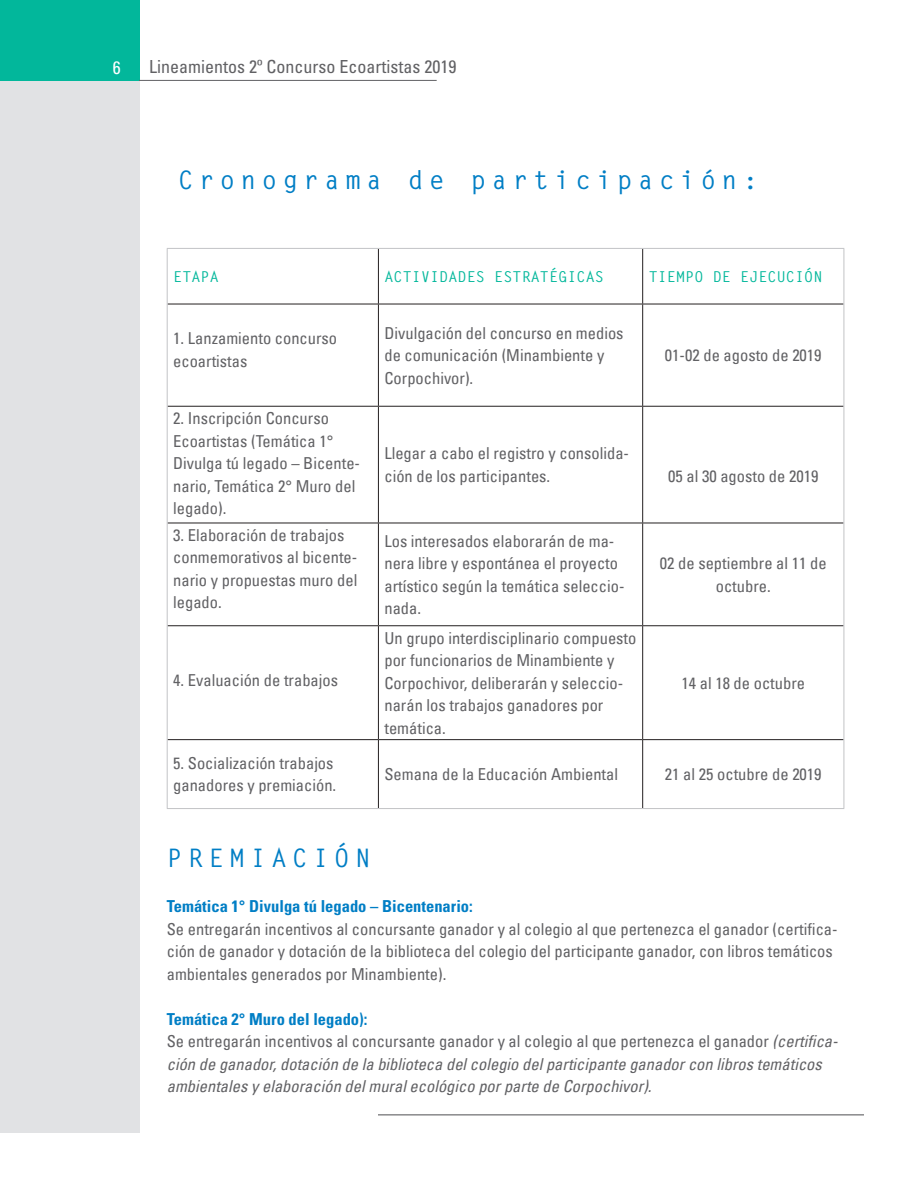
<style>
.page{position:relative;width:918px;height:1188px;background:#fff}
.page>*{position:absolute;margin:0;border:0;box-sizing:border-box;transform-origin:0 0}
.TITULO{font:700 25.5px "Letter Gothic Std";letter-spacing:.22em;color:#007ec5}
.t1{font:condensed 18px "Univers";color:#616164}
.t2{font:condensed 18px "Univers";color:#fff}
.cuerpo{font:condensed 16.5px/22.5px "Univers LT";color:#616164}
.cuerpo-2{font:italic condensed 16.5px/22.5px "Univers LT";color:#616164}
.INDICADOR{font:700 condensed 16.5px "Univers";color:#007ec5}
.subtitulo{font:700 15px "Letter Gothic Std";letter-spacing:.01em;color:#02b79b}
.s1{font-style:normal}
</style>
<div class="page">
<div style="left:0;top:0;width:139px;height:81px;background:#02b79b"></div>
<div style="left:0;top:81px;width:139px;height:1052px;background:#e1e2e4"></div>
<hr style="left:378px;top:1114px;width:486px;height:1px;background:#616164">
<hr style="left:139px;top:80px;width:298px;height:1px;background:#616164">
<hr style="left:378px;top:249px;width:1px;height:55px;background:#231f20">
<hr style="left:642px;top:249px;width:1px;height:55px;background:#231f20">
<hr style="left:168px;top:304px;width:210px;height:1px;background:#231f20">
<hr style="left:378px;top:304px;width:265px;height:1px;background:#231f20">
<hr style="left:378px;top:304px;width:1px;height:102px;background:#231f20">
<hr style="left:643px;top:304px;width:201px;height:1px;background:#231f20">
<hr style="left:642px;top:304px;width:1px;height:102px;background:#231f20">
<hr style="left:168px;top:406px;width:210px;height:1px;background:#231f20">
<hr style="left:378px;top:406px;width:265px;height:1px;background:#231f20">
<hr style="left:378px;top:407px;width:1px;height:116px;background:#231f20">
<hr style="left:643px;top:406px;width:201px;height:1px;background:#231f20">
<hr style="left:642px;top:407px;width:1px;height:116px;background:#231f20">
<hr style="left:168px;top:523px;width:210px;height:1px;background:#231f20">
<hr style="left:378px;top:523px;width:265px;height:1px;background:#231f20">
<hr style="left:378px;top:523px;width:1px;height:102px;background:#231f20">
<hr style="left:643px;top:523px;width:201px;height:1px;background:#231f20">
<hr style="left:642px;top:523px;width:1px;height:102px;background:#231f20">
<hr style="left:168px;top:625px;width:210px;height:1px;background:#231f20">
<hr style="left:378px;top:625px;width:265px;height:1px;background:#231f20">
<hr style="left:378px;top:626px;width:1px;height:113px;background:#231f20">
<hr style="left:643px;top:625px;width:201px;height:1px;background:#231f20">
<hr style="left:642px;top:626px;width:1px;height:113px;background:#231f20">
<hr style="left:168px;top:739px;width:210px;height:1px;background:#231f20">
<hr style="left:378px;top:739px;width:265px;height:1px;background:#231f20">
<hr style="left:378px;top:740px;width:1px;height:68px;background:#231f20">
<hr style="left:643px;top:739px;width:201px;height:1px;background:#231f20">
<hr style="left:642px;top:740px;width:1px;height:68px;background:#231f20">
<hr style="left:167px;top:248px;width:211px;height:1px;background:#c2c3c6">
<hr style="left:167px;top:249px;width:1px;height:55px;background:#c2c3c6">
<hr style="left:378px;top:248px;width:265px;height:1px;background:#c2c3c6">
<hr style="left:643px;top:248px;width:201px;height:1px;background:#c2c3c6">
<hr style="left:844px;top:249px;width:1px;height:55px;background:#c2c3c6">
<hr style="left:167px;top:304px;width:1px;height:102px;background:#c2c3c6">
<hr style="left:844px;top:304px;width:1px;height:102px;background:#c2c3c6">
<hr style="left:167px;top:406px;width:1px;height:117px;background:#c2c3c6">
<hr style="left:844px;top:406px;width:1px;height:117px;background:#c2c3c6">
<hr style="left:167px;top:523px;width:1px;height:103px;background:#c2c3c6">
<hr style="left:844px;top:523px;width:1px;height:103px;background:#c2c3c6">
<hr style="left:167px;top:626px;width:1px;height:114px;background:#c2c3c6">
<hr style="left:844px;top:626px;width:1px;height:114px;background:#c2c3c6">
<hr style="left:167px;top:740px;width:1px;height:68px;background:#c2c3c6">
<hr style="left:844px;top:740px;width:1px;height:68px;background:#c2c3c6">
<hr style="left:167px;top:808px;width:211px;height:1px;background:#c2c3c6">
<hr style="left:378px;top:808px;width:265px;height:1px;background:#c2c3c6">
<hr style="left:643px;top:808px;width:201px;height:1px;background:#c2c3c6">
<p class="t2" style="left:113px;top:56px;width:9px">6</p>
<p class="t1" style="left:149px;top:55px;width:309px">Lineamientos 2º Concurso Ecoartistas 2019</p>
<p class="TITULO" style="left:178px;top:164px;width:581px">Cronograma de participación:</p>
<p class="subtitulo" style="left:173px;top:267px;width:47px">ETAPA</p>
<p class="subtitulo" style="left:384px;top:267px;width:221px">ACTIVIDADES ESTRATÉGICAS</p>
<p class="subtitulo" style="left:649px;top:267px;width:175px">TIEMPO DE EJECUCIÓN</p>
<p class="cuerpo" style="left:173px;top:327px;width:166px">1. Lanzamiento concurso ecoartistas</p>
<p class="cuerpo" style="left:384px;top:321px;width:241px">Divulgación del concurso en medios de comunicación (Minambiente y<br>Corpochivor).</p>
<p class="cuerpo" style="left:173px;top:407px;width:188px">2. Inscripción Concurso<br>Ecoartistas (Temática 1°<br>Divulga tú legado – Bicente&shy;nario, Temática 2° Muro del legado).</p>
<p class="cuerpo" style="left:384px;top:442px;width:246px">Llegar a cabo el registro y consolida&shy;ción de los participantes.</p>
<p class="cuerpo" style="left:173px;top:524px;width:186px">3. Elaboración de trabajos conmemorativos al bicente&shy;nario y propuestas muro del legado.</p>
<p class="cuerpo" style="left:384px;top:529px;width:242px">Los interesados elaborarán de ma&shy;nera libre y espontánea el proyecto artístico según la temática seleccio&shy;nada.</p>
<p class="cuerpo" style="left:173px;top:669px;width:166px">4. Evaluación de trabajos</p>
<p class="cuerpo" style="left:384px;top:626px;width:254px">Un grupo interdisciplinario compuesto por funcionarios de Minambiente y<br>Corpochivor, deliberarán y seleccio&shy;narán los trabajos ganadores por temática.</p>
<p class="cuerpo" style="left:665px;top:344px;width:158px">01-02 de agosto de 2019</p>
<p class="cuerpo" style="left:668px;top:464px;width:152px">05 al 30 agosto de 2019</p>
<p class="cuerpo" style="left:660px;top:552px;width:168px;text-align:center">02 de septiembre al 11 de octubre.</p>
<p class="cuerpo" style="left:681px;top:671px;width:125px">14 al 18 de octubre</p>
<p class="cuerpo" style="left:173px;top:751px;width:165px">5. Socialización trabajos ganadores y premiación.</p>
<p class="cuerpo" style="left:384px;top:763px;width:235px">Semana de la Educación Ambiental</p>
<p class="cuerpo" style="left:665px;top:763px;width:158px">21 al 25 octubre de 2019</p>
<p class="TITULO" style="left:167px;top:843px;width:205px">PREMIACIÓN</p>
<p class="INDICADOR" style="left:167px;top:896px;width:308px">Temática 1° Divulga tú legado – Bicentenario:</p>
<p class="cuerpo" style="left:167px;top:918px;width:672px">Se entregarán incentivos al concursante ganador y al colegio al que pertenezca el ganador (certifica&shy;ción de ganador y dotación de la biblioteca del colegio del participante ganador, con libros temáticos ambientales generados por Minambiente).</p>
<p class="INDICADOR" style="left:167px;top:1009px;width:202px">Temática 2° Muro del legado):</p>
<p class="cuerpo-2" style="left:167px;top:1030px;width:672px"><span class="s1">Se entregarán incentivos al concursante ganador y al colegio al que pertenezca el ganador</span> (certifica&shy;ción de ganador, dotación de la biblioteca del colegio del participante ganador con libros temáticos ambientales y elaboración del mural ecológico por parte de Corpochivor).</p>
</div>
